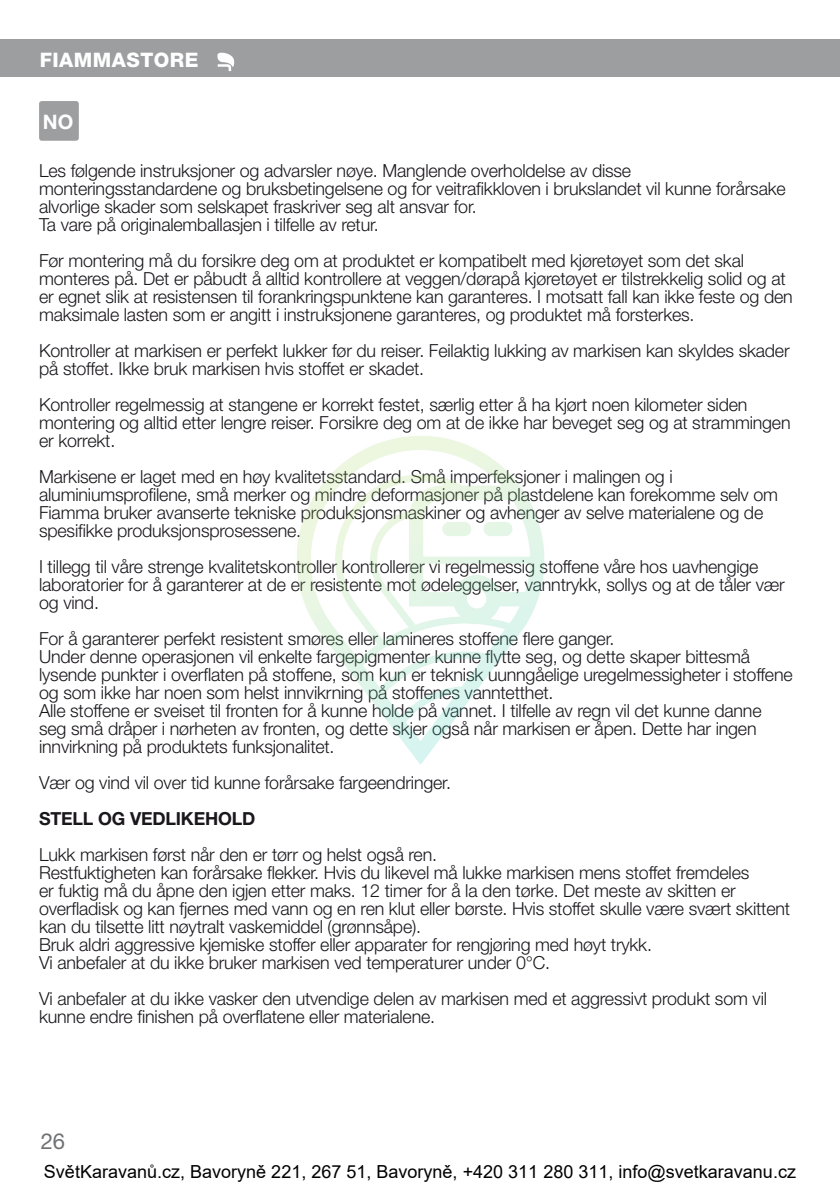
<style>
.page{position:relative;width:840px;height:1191px;background:#fff}
.page>*{position:absolute;margin:0;border:0;box-sizing:border-box;transform-origin:0 0}
.t1{font:22px "Helvetica Neue";color:#707172}
.t2{font:800 20px "Helvetica Neue";letter-spacing:.025em;color:#fff}
.t3{font:700 20px "Helvetica Neue";color:#fff}
.t4{font:300 18px/18px "Helvetica Neue";letter-spacing:-.01em;color:#1a171c}
.t5{font:18px "Arial";color:#000}
.t6{font:700 18px "Helvetica Neue";letter-spacing:-.01em;color:#1a171c}
</style>
<div class="page">
<div style="left:0;top:40px;width:839px;height:37px;background:#9c9e9f"></div>
<svg style="left:217px;top:52px;width:17px;height:19px"></svg>
<div style="left:39px;top:101px;width:40px;height:40px;background:#9c9e9f;border-radius:3px"></div>
<img style="left:297px;top:436px;width:248px;height:329px">
<p class="t2" style="left:40px;top:48px;width:160px">FIAMMASTORE</p>
<p class="t3" style="left:43px;top:109px;width:32px">NO</p>
<p class="t4" style="left:39px;top:161px;width:747px">Les følgende instruksjoner og advarsler nøye. Manglende overholdelse av disse monteringsstandardene og bruksbetingelsene og for veitrafikkloven i brukslandet vil kunne forårsake alvorlige skader som selskapet fraskriver seg alt ansvar for.<br>Ta vare på originalemballasjen i tilfelle av retur.</p>
<p class="t4" style="left:39px;top:251px;width:754px">Før montering må du forsikre deg om at produktet er kompatibelt med kjøretøyet som det skal monteres på. Det er påbudt å alltid kontrollere at veggen/dørapå kjøretøyet er tilstrekkelig solid og at er egnet slik at resistensen til forankringspunktene kan garanteres. I motsatt fall kan ikke feste og den maksimale lasten som er angitt i instruksjonene garanteres, og produktet må forsterkes.</p>
<p class="t4" style="left:39px;top:341px;width:751px">Kontroller at markisen er perfekt lukker før du reiser. Feilaktig lukking av markisen kan skyldes skader på stoffet. Ikke bruk markisen hvis stoffet er skadet.</p>
<p class="t4" style="left:39px;top:395px;width:752px">Kontroller regelmessig at stangene er korrekt festet, særlig etter å ha kjørt noen kilometer siden montering og alltid etter lengre reiser. Forsikre deg om at de ikke har beveget seg og at strammingen er korrekt.</p>
<p class="t4" style="left:39px;top:467px;width:740px">Markisene er laget med en høy kvalitetsstandard. Små imperfeksjoner i malingen og i aluminiumsprofilene, små merker og mindre deformasjoner på plastdelene kan forekomme selv om Fiamma bruker avanserte tekniske produksjonsmaskiner og avhenger av selve materialene og de spesifikke produksjonsprosessene.</p>
<p class="t4" style="left:39px;top:557px;width:746px">I tillegg til våre strenge kvalitetskontroller kontrollerer vi regelmessig stoffene våre hos uavhengige laboratorier for å garanterer at de er resistente mot ødeleggelser, vanntrykk, sollys og at de tåler vær og vind.</p>
<p class="t4" style="left:39px;top:629px;width:754px">For å garanterer perfekt resistent smøres eller lamineres stoffene flere ganger.<br>Under denne operasjonen vil enkelte fargepigmenter kunne flytte seg, og dette skaper bittesmå lysende punkter i overflaten på stoffene, som kun er teknisk uunngåelige uregelmessigheter i stoffene og som ikke har noen som helst innvikrning på stoffenes vanntetthet.<br>Alle stoffene er sveiset til fronten for å kunne holde på vannet. I tilfelle av regn vil det kunne danne seg små dråper i nørheten av fronten, og dette skjer også når markisen er åpen. Dette har ingen innvirkning på produktets funksjonalitet.</p>
<p class="t4" style="left:39px;top:773px;width:413px">Vær og vind vil over tid kunne forårsake fargeendringer.</p>
<p class="t6" style="left:39px;top:807px;width:218px">STELL OG VEDLIKEHOLD</p>
<p class="t4" style="left:39px;top:845px;width:752px">Lukk markisen først når den er tørr og helst også ren.<br>Restfuktigheten kan forårsake flekker. Hvis du likevel må lukke markisen mens stoffet fremdeles<br>er fuktig må du åpne den igjen etter maks. 12 timer for å la den tørke. Det meste av skitten er overfladisk og kan fjernes med vann og en ren klut eller børste. Hvis stoffet skulle være svært skittent kan du tilsette litt nøytralt vaskemiddel (grønnsåpe).<br>Bruk aldri aggressive kjemiske stoffer eller apparater for rengjøring med høyt trykk.<br>Vi anbefaler at du ikke bruker markisen ved temperaturer under 0°C.</p>
<p class="t4" style="left:39px;top:989px;width:729px">Vi anbefaler at du ikke vasker den utvendige delen av markisen med et aggressivt produkt som vil kunne endre finishen på overflatene eller materialene.</p>
<p class="t1" style="left:41px;top:1127px;width:26px">26</p>
<p class="t5" style="left:44px;top:1159px;width:753px">SvětKaravanů.cz, Bavoryně 221, 267 51, Bavoryně, +420 311 280 311, info@svetkaravanu.cz</p>
</div>
